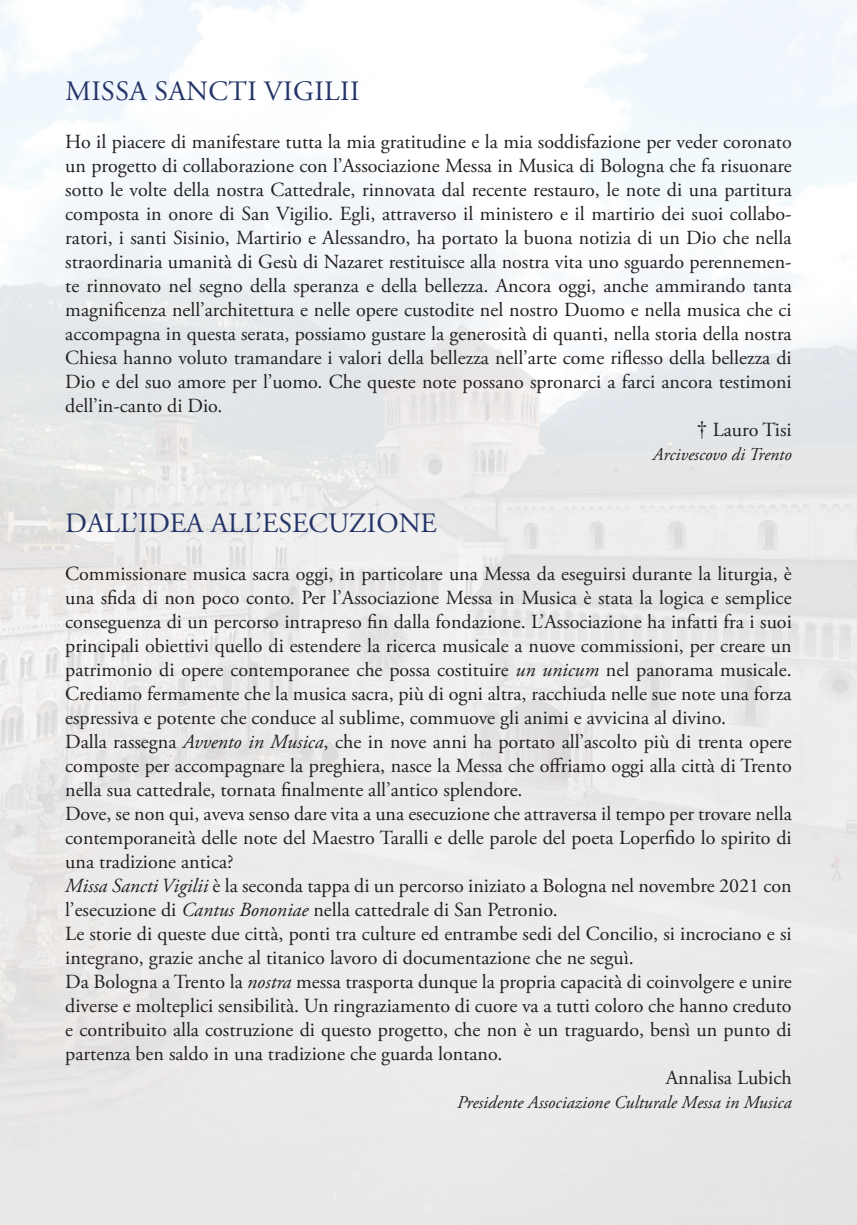
<style>
.page{position:relative;width:857px;height:1225px;background:#fff}
.page>*{position:absolute;margin:0;border:0;box-sizing:border-box;transform-origin:0 0}
.Normal__Web{font:28px "Adobe Garamond Pro";color:#253468}
.Normal__Web-2{font:20px/24px "Adobe Garamond Pro";color:#231f20;text-align:justify}
.Normal__Web-3{font:italic 18px "Adobe Garamond Pro";color:#231f20}
.s1{font-size:22px}
.s2{font-style:italic}
</style>
<div class="page">
<img style="left:0;top:0;width:856px;height:1225px">
<p class="Normal__Web" style="left:65px;top:74px;width:295px">MISSA SANCTI VIGILII</p>
<p class="Normal__Web-2" style="left:65px;top:130px;width:727px">Ho il piacere di manifestare tutta la mia gratitudine e la mia soddisfazione per veder coronato un progetto di collaborazione con l’Associazione Messa in Musica di Bologna che fa risuonare sotto le volte della nostra Cattedrale, rinnovata dal recente restauro, le note di una partitura composta in onore di San Vigilio. Egli, attraverso il ministero e il martirio dei suoi collabo&shy;ratori, i santi Sisinio, Martirio e Alessandro, ha portato la buona notizia di un Dio che nella straordinaria umanità di Gesù di Nazaret restituisce alla nostra vita uno sguardo perennemen&shy;te rinnovato nel segno della speranza e della bellezza. Ancora oggi, anche ammirando tanta magnificenza nell’architettura e nelle opere custodite nel nostro Duomo e nella musica che ci accompagna in questa serata, possiamo gustare la generosità di quanti, nella storia della nostra Chiesa hanno voluto tramandare i valori della bellezza nell’arte come riflesso della bellezza di Dio e del suo amore per l’uomo. Che queste note possano spronarci a farci ancora testimoni dell’in-canto di Dio.</p>
<p class="Normal__Web-2" style="left:696px;top:418px;width:96px"><span class="s1">†</span> Lauro Tisi</p>
<p class="Normal__Web-3" style="left:652px;top:443px;width:140px">Arcivescovo di Trento</p>
<p class="Normal__Web" style="left:65px;top:506px;width:373px">DALL’IDEA ALL’ESECUZIONE</p>
<p class="Normal__Web-2" style="left:65px;top:562px;width:727px">Commissionare musica sacra oggi, in particolare una Messa da eseguirsi durante la liturgia, è una sfida di non poco conto. Per l’Associazione Messa in Musica è stata la logica e semplice conseguenza di un percorso intrapreso fin dalla fondazione. L’Associazione ha infatti fra i suoi principali obiettivi quello di estendere la ricerca musicale a nuove commissioni, per creare un patrimonio di opere contemporanee che possa costituire <span class="s2">un unicum</span> nel panorama musicale.<br>Crediamo fermamente che la musica sacra, più di ogni altra, racchiuda nelle sue note una forza espressiva e potente che conduce al sublime, commuove gli animi e avvicina al divino.</p>
<p class="Normal__Web-2" style="left:65px;top:730px;width:727px">Dalla rassegna <span class="s2">Avvento in Musica</span>, che in nove anni ha portato all’ascolto più di trenta opere composte per accompagnare la preghiera, nasce la Messa che offriamo oggi alla città di Trento nella sua cattedrale, tornata finalmente all’antico splendore.</p>
<p class="Normal__Web-2" style="left:65px;top:802px;width:727px">Dove, se non qui, aveva senso dare vita a una esecuzione che attraversa il tempo per trovare nella contemporaneità delle note del Maestro Taralli e delle parole del poeta Loperfido lo spirito di una tradizione antica?</p>
<p class="Normal__Web-2" style="left:65px;top:874px;width:727px"><span class="s2">Missa Sancti Vigilii</span> è la seconda tappa di un percorso iniziato a Bologna nel novembre 2021 con l’esecuzione di <span class="s2">Cantus Bononiae</span> nella cattedrale di San Petronio.</p>
<p class="Normal__Web-2" style="left:65px;top:922px;width:727px">Le storie di queste due città, ponti tra culture ed entrambe sedi del Concilio, si incrociano e si integrano, grazie anche al titanico lavoro di documentazione che ne seguì.</p>
<p class="Normal__Web-2" style="left:65px;top:970px;width:727px">Da Bologna a Trento la <span class="s2">nostra</span> messa trasporta dunque la propria capacità di coinvolgere e unire diverse e molteplici sensibilità. Un ringraziamento di cuore va a tutti coloro che hanno creduto e contribuito alla costruzione di questo progetto, che non è un traguardo, bensì un punto di partenza ben saldo in una tradizione che guarda lontano.</p>
<p class="Normal__Web-2" style="left:665px;top:1066px;width:127px">Annalisa Lubich</p>
<p class="Normal__Web-3" style="left:457px;top:1091px;width:336px">Presidente Associazione Culturale Messa in Musica</p>
</div>
